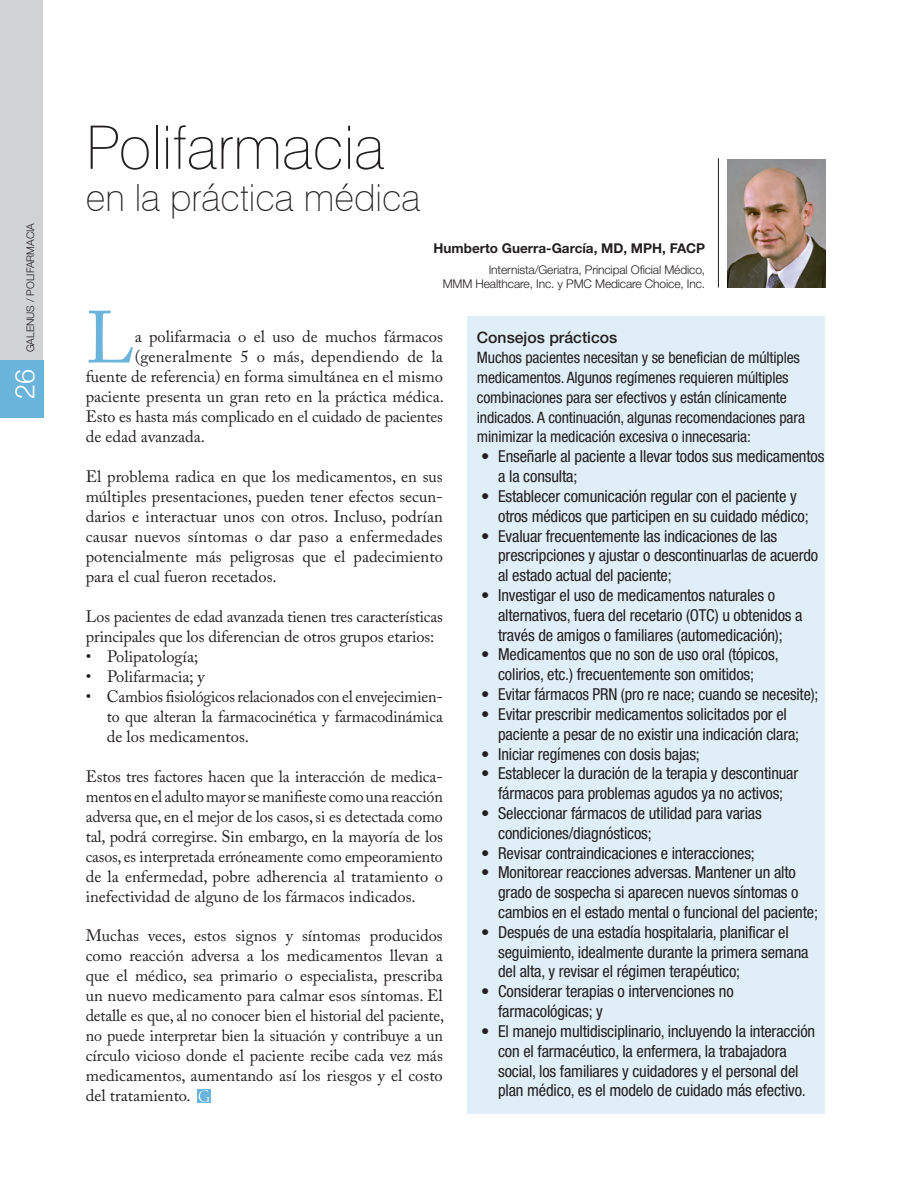
<style>
.page{position:relative;width:919px;height:1188px;background:#fff}
.page>*{position:absolute;margin:0;border:0;box-sizing:border-box;transform-origin:0 0}
.t1{font:72.9px "Adobe Caslon Pro";color:#6ab4db}
.t2{font:100 60px "Swiss 721 BT";color:#231f20}
.t3{font:100 37.5px "Swiss 721 BT";color:#231f20}
.t4{font:300 27px "Helvetica Neue";color:#fff}
.t5{font:16.5px/20px "Adobe Caslon Pro";color:#231f20;text-align:justify}
.t6{font:condensed 16.5px/19.8px "Helvetica Neue";letter-spacing:-.01em;color:#231f20}
.t7{font:condensed 15.75px/20px "Helvetica Neue";letter-spacing:-.01em;color:#231f20}
.t8{font:500 15.75px "Helvetica Neue";color:#231f20}
.t9{font:700 13.5px "Helvetica Neue";color:#231f20}
.t10{font:300 12px/13.5px "Helvetica Neue";letter-spacing:-.01em;color:#231f20;text-align:right}
.t11{font:300 10.5px "Helvetica Neue";color:#231f20}
</style>
<div class="page">
<div style="left:467px;top:317px;width:357px;height:796px;background:#e0eef7"></div>
<svg style="left:197px;top:1089px;width:14px;height:13px"></svg>
<svg style="left:199px;top:1089px;width:11px;height:12px"></svg>
<img style="left:727px;top:160px;width:98px;height:127px">
<hr style="left:718px;top:158px;width:1px;height:129px;background:#231f20">
<div style="left:0;top:0;width:43px;height:412px;background:#d1d2d4"></div>
<div style="left:0;top:361px;width:43px;height:57px;background:#6ab4db"></div>
<p class="t11" style="left:24px;top:352px;width:130px;rotate:-90deg">GALENUS / polifarmacia</p>
<h3 class="t4" style="left:9px;top:399px;width:32px;rotate:-90deg">26</h3>
<h2 class="t2" style="left:86px;top:111px;width:300px">Polifarmacia</h2>
<h3 class="t3" style="left:86px;top:175px;width:336px">en la práctica médica</h3>
<p class="t9" style="left:433px;top:240px;width:273px">Humberto Guerra-García, MD, MPH, FACP</p>
<p class="t10" style="left:442px;top:263px;width:264px">Internista/Geriatra, Principal Oficial Médico,<br>MMM Healthcare, Inc. y PMC Medicare Choice, Inc.</p>
<h1 class="t1" style="left:86px;top:294px;width:50px">L</h1>
<p class="t5" style="left:135px;top:327px;width:310px">a polifarmacia o el uso de muchos fármacos</p>
<p class="t5" style="left:135px;top:346px;width:309px">(generalmente 5 o más, dependiendo de la</p>
<p class="t5" style="left:86px;top:366px;width:358px">fuente de referencia) en forma simultánea en el mismo</p>
<p class="t5" style="left:86px;top:386px;width:360px">paciente presenta un gran reto en la práctica médica.</p>
<p class="t5" style="left:86px;top:406px;width:358px">Esto es hasta más complicado en el cuidado de pacientes</p>
<p class="t5" style="left:86px;top:426px;width:121px">de edad avanzada.</p>
<p class="t5" style="left:86px;top:466px;width:358px">El problema radica en que los medicamentos, en sus múltiples presentaciones, pueden tener efectos secun&shy;darios e interactuar unos con otros. Incluso, podrían causar nuevos síntomas o dar paso a enfermedades potencialmente más peligrosas que el padecimiento para el cual fueron recetados.</p>
<p class="t5" style="left:86px;top:606px;width:358px">Los pacientes de edad avanzada tienen tres características principales que los diferencian de otros grupos etarios:</p>
<p class="t5" style="left:86px;top:646px;width:114px">• Polipatología;</p>
<p class="t5" style="left:86px;top:666px;width:120px">• Polifarmacia; y</p>
<p class="t5" style="left:107px;top:686px;width:337px;text-indent:-21px">• Cambios fisiológicos relacionados con el envejecimien&shy;to que alteran la farmacocinética y farmacodinámica de los medicamentos.</p>
<p class="t5" style="left:86px;top:765px;width:358px">Estos tres factores hacen que la interacción de medica&shy;mentos en el adulto mayor se manifieste como una reacción adversa que, en el mejor de los casos, si es detectada como tal, podrá corregirse. Sin embargo, en la mayoría de los casos, es interpretada erróneamente como empeoramiento de la enfermedad, pobre adherencia al tratamiento o inefectividad de alguno de los fármacos indicados.</p>
<p class="t5" style="left:86px;top:925px;width:360px">Muchas veces, estos signos y síntomas producidos como reacción adversa a los medicamentos llevan a que el médico, sea primario o especialista, prescriba un nuevo medicamento para calmar esos síntomas. El detalle es que, al no conocer bien el historial del paciente, no puede interpretar bien la situación y contribuye a un círculo vicioso donde el paciente recibe cada vez más medicamentos, aumentando así los riesgos y el costo del tratamiento.</p>
<p class="t8" style="left:477px;top:327px;width:142px">Consejos prácticos</p>
<p class="t7" style="left:477px;top:347px;width:329px">Muchos pacientes necesitan y se benefician de múltiples medicamentos. Algunos regímenes requieren múltiples combinaciones para ser efectivos y están clínicamente indicados. A continuación, algunas recomendaciones para minimizar la medicación excesiva o innecesaria:</p>
<p class="t6" style="left:498px;top:446px;width:328px;text-indent:-17px">• Enseñarle al paciente a llevar todos sus medicamentos a la consulta;</p>
<p class="t6" style="left:498px;top:486px;width:312px;text-indent:-17px">• Establecer comunicación regular con el paciente y otros médicos que participen en su cuidado médico;</p>
<p class="t6" style="left:498px;top:525px;width:321px;text-indent:-17px">• Evaluar frecuentemente las indicaciones de las prescripciones y ajustar o descontinuarlas de acuerdo al estado actual del paciente;</p>
<p class="t6" style="left:498px;top:585px;width:306px;text-indent:-17px">• Investigar el uso de medicamentos naturales o alternativos, fuera del recetario (OTC) u obtenidos a través de amigos o familiares (automedicación);</p>
<p class="t6" style="left:481px;top:644px;width:299px;text-align:center">• Medicamentos que no son de uso oral (tópicos, colirios, etc.) frecuentemente son omitidos;</p>
<p class="t6" style="left:481px;top:684px;width:339px">• Evitar fármacos PRN (pro re nace; cuando se necesite);</p>
<p class="t6" style="left:498px;top:703px;width:302px;text-indent:-17px">• Evitar prescribir medicamentos solicitados por el paciente a pesar de no existir una indicación clara;</p>
<p class="t6" style="left:481px;top:743px;width:220px">• Iniciar regímenes con dosis bajas;</p>
<p class="t6" style="left:481px;top:763px;width:319px;text-align:center">• Establecer la duración de la terapia y descontinuar fármacos para problemas agudos ya no activos;</p>
<p class="t6" style="left:498px;top:802px;width:265px;text-indent:-17px">• Seleccionar fármacos de utilidad para varias condiciones/diagnósticos;</p>
<p class="t6" style="left:481px;top:842px;width:275px">• Revisar contraindicaciones e interacciones;</p>
<p class="t6" style="left:498px;top:862px;width:321px;text-indent:-17px">• Monitorear reacciones adversas. Mantener un alto grado de sospecha si aparecen nuevos síntomas o cambios en el estado mental o funcional del paciente;</p>
<p class="t6" style="left:498px;top:921px;width:312px;text-indent:-17px">• Después de una estadía hospitalaria, planificar el seguimiento, idealmente durante la primera semana del alta, y revisar el régimen terapéutico;</p>
<p class="t6" style="left:498px;top:981px;width:237px;text-indent:-17px">• Considerar terapias o intervenciones no farmacológicas; y</p>
<p class="t6" style="left:498px;top:1020px;width:318px;text-indent:-17px">• El manejo multidisciplinario, incluyendo la interacción con el farmacéutico, la enfermera, la trabajadora social, los familiares y cuidadores y el personal del plan médico, es el modelo de cuidado más efectivo.</p>
</div>
